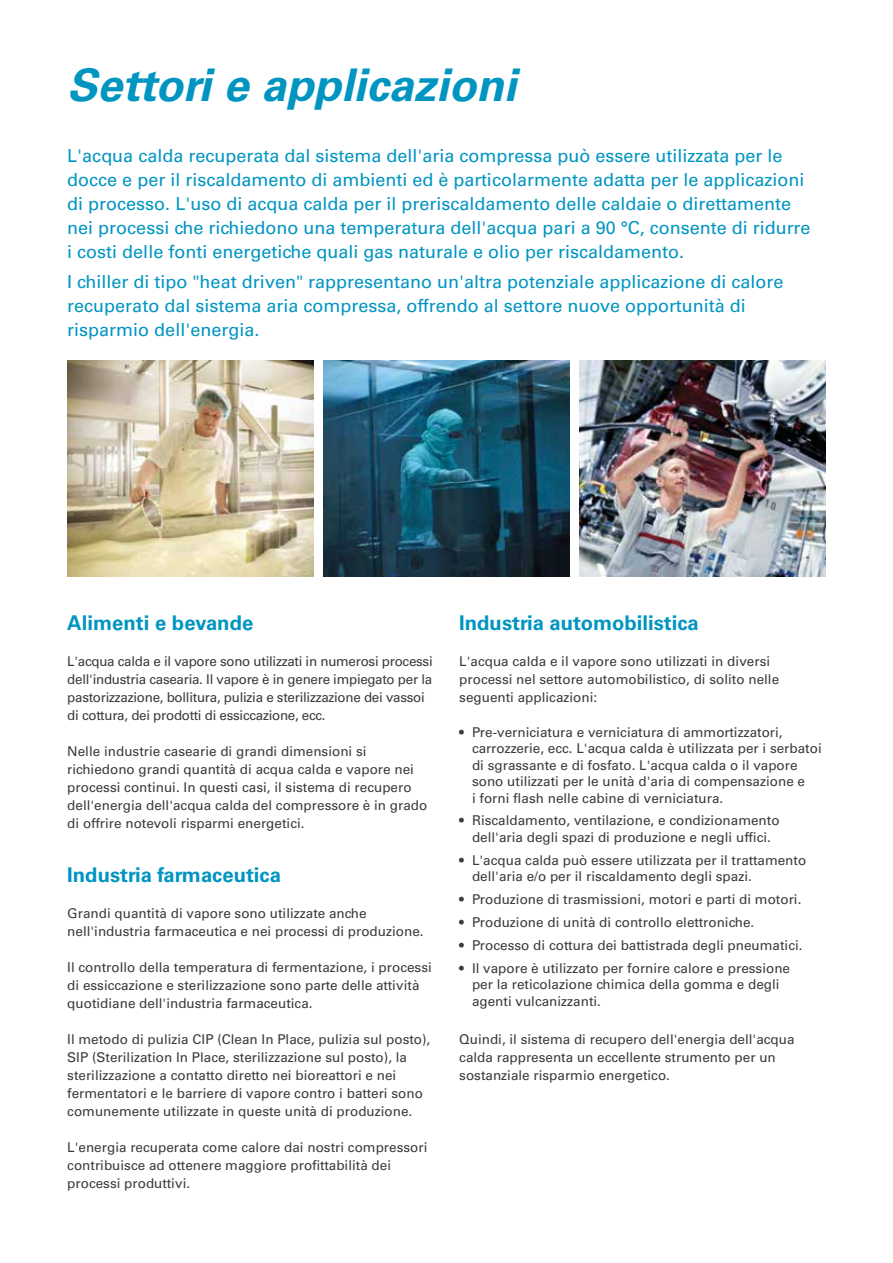
<style>
.page{position:relative;width:893px;height:1263px;background:#fff}
.page>*{position:absolute;margin:0;border:0;box-sizing:border-box;transform-origin:0 0}
.t1{font:italic 700 45px "Univers LT Std";color:#0095c1}
.t2{font:700 20.25px "Univers LT Std";color:#0095c1}
.t3{font:18px/24px "Univers LT Std";color:#0095c1}
.t4{font:13.5px/18px "Univers LT Std";color:#383b3f}
.t5{font:13.5px/18px "Univers LT Std";letter-spacing:-.02em;color:#383b3f}
</style>
<div class="page">
<img style="left:67px;top:360px;width:247px;height:216px">
<img style="left:323px;top:360px;width:247px;height:216px">
<img style="left:579px;top:360px;width:247px;height:216px">
<h1 class="t1" style="left:67px;top:58px;width:450px">Settori e applicazioni</h1>
<p class="t3" style="left:67px;top:144px;width:745px">L'acqua calda recuperata dal sistema dell'aria compressa può essere utilizzata per le docce e per il riscaldamento di ambienti ed è particolarmente adatta per le applicazioni di processo. L'uso di acqua calda per il preriscaldamento delle caldaie o direttamente nei processi che richiedono una temperatura dell'acqua pari a 90 °C, consente di ridurre i costi delle fonti energetiche quali gas naturale e olio per riscaldamento.</p>
<h3 class="t3" style="left:67px;top:270px;width:718px">I chiller di tipo "heat driven" rappresentano un'altra potenziale applicazione di calore recuperato dal sistema aria compressa, offrendo al settore nuove opportunità di risparmio dell'energia.</h3>
<h2 class="t2" style="left:67px;top:611px;width:187px">Alimenti e bevande</h2>
<p class="t5" style="left:67px;top:652px;width:367px">L'acqua calda e il vapore sono utilizzati in numerosi processi dell'industria casearia. Il vapore è in genere impiegato per la pastorizzazione, bollitura, pulizia e sterilizzazione dei vassoi di cottura, dei prodotti di essiccazione, ecc.</p>
<p class="t4" style="left:67px;top:742px;width:362px">Nelle industrie casearie di grandi dimensioni si richiedono grandi quantità di acqua calda e vapore nei processi continui. In questi casi, il sistema di recupero dell'energia dell'acqua calda del compressore è in grado di offrire notevoli risparmi energetici.</p>
<h2 class="t2" style="left:67px;top:863px;width:215px">Industria farmaceutica</h2>
<p class="t4" style="left:67px;top:904px;width:358px">Grandi quantità di vapore sono utilizzate anche nell'industria farmaceutica e nei processi di produzione.</p>
<p class="t4" style="left:67px;top:958px;width:366px">Il controllo della temperatura di fermentazione, i processi di essiccazione e sterilizzazione sono parte delle attività quotidiane dell'industria farmaceutica.</p>
<p class="t4" style="left:67px;top:1030px;width:365px">Il metodo di pulizia CIP (Clean In Place, pulizia sul posto), SIP (Sterilization In Place, sterilizzazione sul posto), la sterilizzazione a contatto diretto nei bioreattori e nei fermentatori e le barriere di vapore contro i batteri sono comunemente utilizzate in queste unità di produzione.</p>
<p class="t4" style="left:67px;top:1138px;width:362px">L'energia recuperata come calore dai nostri compressori contribuisce ad ottenere maggiore profittabilità dei processi produttivi.</p>
<h2 class="t2" style="left:459px;top:611px;width:241px">Industria automobilistica</h2>
<p class="t4" style="left:459px;top:652px;width:321px">L'acqua calda e il vapore sono utilizzati in diversi processi nel settore automobilistico, di solito nelle seguenti applicazioni:</p>
<p class="t4" style="left:472px;top:724px;width:351px;line-height:16.5px;text-indent:-13px">• Pre-verniciatura e verniciatura di ammortizzatori, carrozzerie, ecc. L'acqua calda è utilizzata per i serbatoi di sgrassante e di fosfato. L'acqua calda o il vapore sono utilizzati per le unità d'aria di compensazione e<br>i forni flash nelle cabine di verniciatura.</p>
<p class="t4" style="left:459px;top:812px;width:322px;line-height:16.5px;text-align:center">• Riscaldamento, ventilazione, e condizionamento dell'aria degli spazi di produzione e negli uffici.</p>
<p class="t4" style="left:472px;top:852px;width:336px;line-height:16.5px;text-indent:-13px">• L'acqua calda può essere utilizzata per il trattamento dell'aria e/o per il riscaldamento degli spazi.</p>
<p class="t4" style="left:459px;top:890px;width:344px">• Produzione di trasmissioni, motori e parti di motori.</p>
<p class="t4" style="left:459px;top:913px;width:296px">• Produzione di unità di controllo elettroniche.</p>
<p class="t4" style="left:459px;top:936px;width:345px">• Processo di cottura dei battistrada degli pneumatici.</p>
<p class="t4" style="left:472px;top:960px;width:320px;line-height:16.5px;text-indent:-13px">• Il vapore è utilizzato per fornire calore e pressione per la reticolazione chimica della gomma e degli agenti vulcanizzanti.</p>
<p class="t4" style="left:459px;top:1030px;width:337px">Quindi, il sistema di recupero dell'energia dell'acqua calda rappresenta un eccellente strumento per un sostanziale risparmio energetico.</p>
</div>
